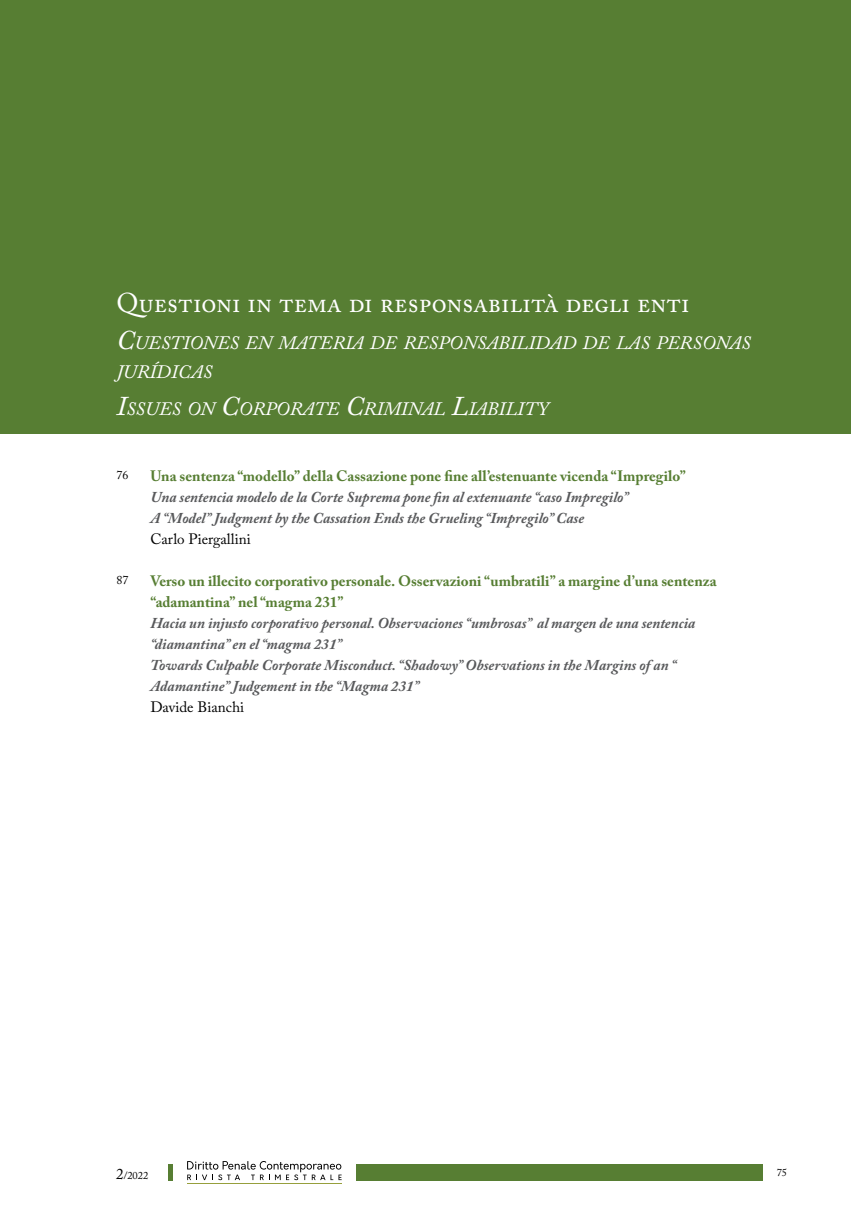
<style>
.page{position:relative;width:851px;height:1221px;background:#fff}
.page>*{position:absolute;margin:0;border:0;box-sizing:border-box;transform-origin:0 0}
.t1{font:27px "Adobe Caslon Pro";color:#fff}
.t2{font:italic 18.9px/28.5px "Adobe Caslon Pro";color:#fff}
.t3{font:italic 700 15px/21px "Adobe Caslon Pro";color:#58595b}
.t4{font:700 15px/21px "Adobe Caslon Pro";color:#577e33}
.t5{font:15px "Adobe Caslon Pro";color:#000}
.t6{font:12px "Adobe Caslon Pro";color:#000}
.t7{font:10.5px "Adobe Caslon Pro";color:#000}
.s1{font-size:27px}
.s2{font-size:15px}
</style>
<div class="page">
<div style="left:168px;top:1164px;width:5px;height:17px;background:#577e33"></div>
<div style="left:356px;top:1164px;width:407px;height:17px;background:#577e33"></div>
<svg style="left:187px;top:1161px;width:154px;height:19px"></svg>
<hr style="left:187px;top:1183px;width:154px;height:1px;background:#969f3c">
<div style="left:0;top:0;width:850px;height:434px;background:#577e33"></div>
<h1 class="t1" style="left:116px;top:287px;width:575px">Questioni in tema di responsabilità degli enti</h1>
<p class="t2" style="left:116px;top:328px;width:635px"><span class="s1">C</span>UESTIONES EN MATERIA DE RESPONSABILIDAD DE LAS PERSONAS<br>JURÍDICAS</p>
<p class="t2" style="left:116px;top:394px;width:433px"><span class="s1">I</span>SSUES ON <span class="s1">C</span>ORPORATE <span class="s1">C</span>RIMINAL <span class="s1">L</span>IABILITY</p>
<p class="t6" style="left:116px;top:468px;width:13px">76</p>
<p class="t6" style="left:116px;top:573px;width:13px">87</p>
<p class="t4" style="left:150px;top:465px;width:537px">Una sentenza “modello” della Cassazione pone fine all’estenuante vicenda “Impregilo”</p>
<p class="t3" style="left:150px;top:486px;width:479px">Una sentencia modelo de la Corte Suprema pone fin al extenuante “caso Impregilo”<br>A “Model” Judgment by the Cassation Ends the Grueling “Impregilo” Case</p>
<p class="t5" style="left:150px;top:530px;width:102px">Carlo Piergallini</p>
<p class="t4" style="left:150px;top:570px;width:568px">Verso un illecito corporativo personale. Osservazioni “umbratili” a margine d’una sentenza “adamantina” nel “magma 231”</p>
<p class="t3" style="left:150px;top:612px;width:546px">Hacia un injusto corporativo personal. Observaciones “umbrosas” al margen de una sentencia “diamantina” en el “magma 231”<br>Towards Culpable Corporate Misconduct. “Shadowy” Observations in the Margins of an “ Adamantine” Judgement in the “Magma 231”</p>
<p class="t5" style="left:150px;top:698px;width:95px">Davide Bianchi</p>
<p class="t7" style="left:116px;top:1168px;width:34px"><span class="s2">2</span>/2022</p>
<p class="t7" style="left:776px;top:1165px;width:12px">75</p>
</div>
